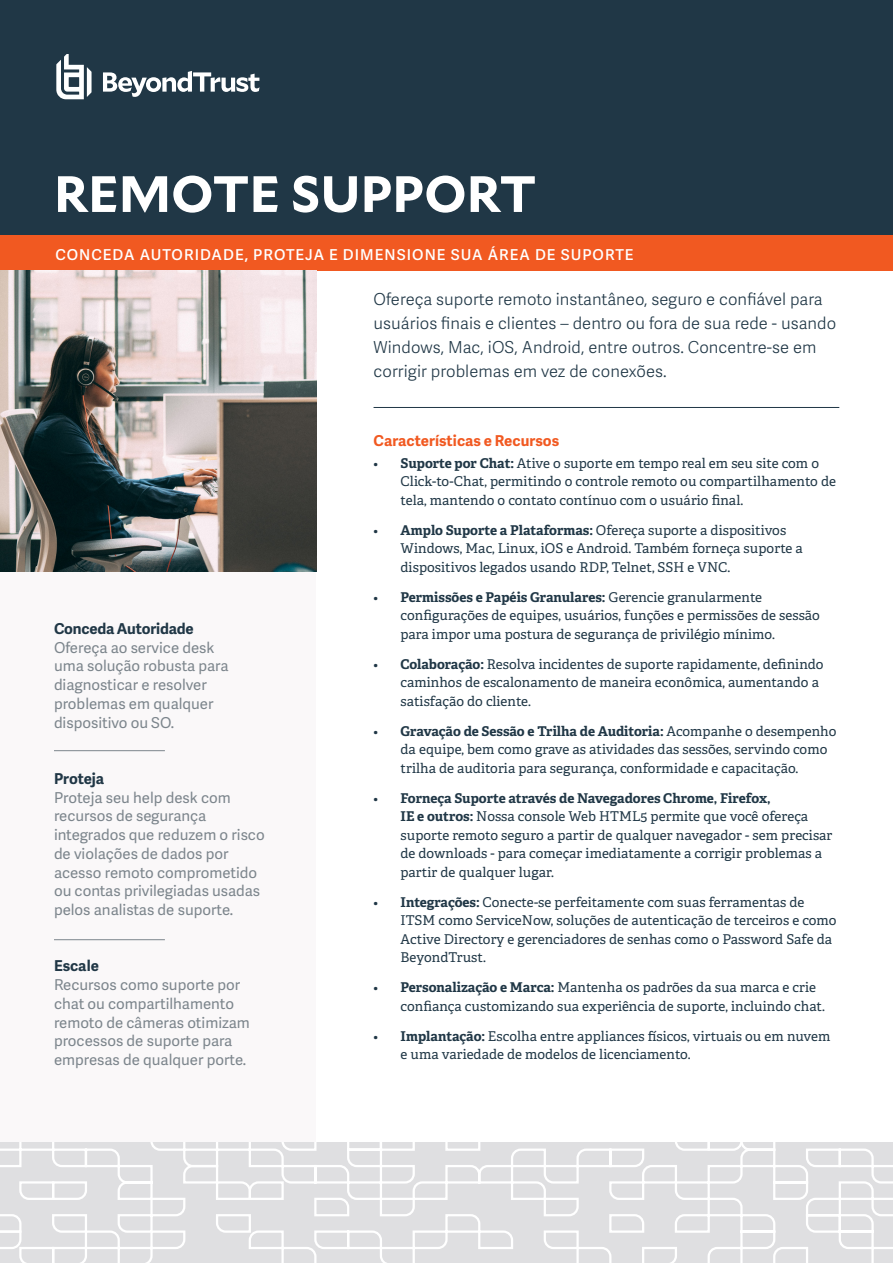
<style>
.page{position:relative;width:893px;height:1263px;background:#fff}
.page>*{position:absolute;margin:0;border:0;box-sizing:border-box;transform-origin:0 0}
.t1{font:700 51px "Mallory";color:#fff}
.t2{font:300 16.5px/24px "Adelle Sans";letter-spacing:.005em;color:#203746}
.t3{font:15px/18.8px "Adelle Sans";color:#7c858c}
.t4{font:600 15px "Adelle Sans";letter-spacing:.07em;color:#fff}
.t5{font:700 15px "Adelle Sans";letter-spacing:-.01em;color:#203746}
.t6{font:700 15px "Adelle Sans";letter-spacing:.005em;color:#f15921}
.t7{font:13.5px/18.3px "Adelle PE";letter-spacing:.005em;color:#203746}
.s1{font-size:12.3px}
.s2{font-weight:700}
</style>
<div class="page">
<div style="left:0;top:235px;width:893px;height:36px;background:#f15921"></div>
<div style="left:0;top:0;width:893px;height:235px;background:#203746"></div>
<div style="left:0;top:418px;width:315px;height:741px;background:#faf8f9"></div>
<img style="left:0;top:271px;width:316px;height:301px">
<svg style="left:0;top:1180px;width:18px;height:83px"></svg>
<svg style="left:18px;top:1142px;width:875px;height:121px;background:#e3e3e5"></svg>
<hr style="left:374px;top:407px;width:465px;height:1px;background:#203746">
<hr style="left:54px;top:750px;width:111px;height:1px;background:#7c858c">
<hr style="left:54px;top:939px;width:111px;height:1px;background:#7c858c">
<svg style="left:103px;top:71px;width:156px;height:26px"></svg>
<svg style="left:56px;top:54px;width:36px;height:45px"></svg>
<p class="t1" style="left:54px;top:155px;width:484px">REMOTE SUPPORT</p>
<p class="t4" style="left:55px;top:243px;width:580px">CONCEDA AUTORIDADE, PROTEJA E DIMENSIONE SUA ÁREA DE SUPORTE</p>
<p class="t5" style="left:54px;top:617px;width:141px">Conceda Autoridade</p>
<p class="t3" style="left:54px;top:637px;width:176px">Ofereça ao service desk uma solução robusta para diagnosticar e resolver problemas em qualquer dispositivo ou SO.</p>
<p class="t5" style="left:54px;top:767px;width:52px">Proteja</p>
<p class="t3" style="left:54px;top:787px;width:212px">Proteja seu help desk com recursos de segurança integrados que reduzem o risco de violações de dados por acesso remoto comprometido ou contas privilegiadas usadas pelos analistas de suporte.</p>
<p class="t5" style="left:54px;top:955px;width:46px">Escale</p>
<p class="t3" style="left:54px;top:975px;width:197px">Recursos como suporte por chat ou compartilhamento remoto de câmeras otimizam processos de suporte para empresas de qualquer porte.</p>
<p class="t2" style="left:374px;top:286px;width:464px">Ofereça suporte remoto instantâneo, seguro e confiável para usuários finais e clientes – dentro ou fora de sua rede - usando Windows, Mac, iOS, Android, entre outros. Concentre-se em corrigir problemas em vez de conexões.</p>
<p class="t6" style="left:374px;top:430px;width:187px">Características e Recursos</p>
<p class="t7" style="left:401px;top:453px;width:437px;text-indent:-27px"><span class="s1">•</span> <span class="s2">Suporte por Chat:</span> Ative o suporte em tempo real em seu site com o<br>Click-to-Chat, permitindo o controle remoto ou compartilhamento de tela, mantendo o contato contínuo com o usuário final.</p>
<p class="t7" style="left:401px;top:520px;width:404px;text-indent:-27px"><span class="s1">•</span> <span class="s2">Amplo Suporte a Plataformas:</span> Ofereça suporte a dispositivos<br>Windows, Mac, Linux, iOS e Android. Também forneça suporte a dispositivos legados usando RDP, Telnet, SSH e VNC.</p>
<p class="t7" style="left:401px;top:587px;width:421px;text-indent:-27px"><span class="s1">•</span> <span class="s2">Permissões e Papéis Granulares:</span> Gerencie granularmente configurações de equipes, usuários, funções e permissões de sessão para impor uma postura de segurança de privilégio mínimo.</p>
<p class="t7" style="left:401px;top:654px;width:425px;text-indent:-27px"><span class="s1">•</span> <span class="s2">Colaboração:</span> Resolva incidentes de suporte rapidamente, definindo caminhos de escalonamento de maneira econômica, aumentando a satisfação do cliente.</p>
<p class="t7" style="left:401px;top:721px;width:437px;text-indent:-27px"><span class="s1">•</span> <span class="s2">Gravação de Sessão e Trilha de Auditoria:</span> Acompanhe o desempenho da equipe, bem como grave as atividades das sessões, servindo como trilha de auditoria para segurança, conformidade e capacitação.</p>
<p class="t7" style="left:401px;top:788px;width:433px;text-indent:-27px"><span class="s1">•</span> <span class="s2">Forneça Suporte através de Navegadores Chrome, Firefox,<br>IE e outros:</span> Nossa console Web HTML5 permite que você ofereça suporte remoto seguro a partir de qualquer navegador - sem precisar de downloads - para começar imediatamente a corrigir problemas a partir de qualquer lugar.</p>
<p class="t7" style="left:401px;top:892px;width:437px;text-indent:-27px"><span class="s1">•</span> <span class="s2">Integrações:</span> Conecte-se perfeitamente com suas ferramentas de ITSM como ServiceNow, soluções de autenticação de terceiros e como Active Directory e gerenciadores de senhas como o Password Safe da BeyondTrust.</p>
<p class="t7" style="left:401px;top:978px;width:426px;text-indent:-27px"><span class="s1">•</span> <span class="s2">Personalização e Marca:</span> Mantenha os padrões da sua marca e crie confiança customizando sua experiência de suporte, incluindo chat.</p>
<p class="t7" style="left:401px;top:1026px;width:431px;text-indent:-27px"><span class="s1">•</span> <span class="s2">Implantação:</span> Escolha entre appliances físicos, virtuais ou em nuvem e uma variedade de modelos de licenciamento.</p>
</div>
